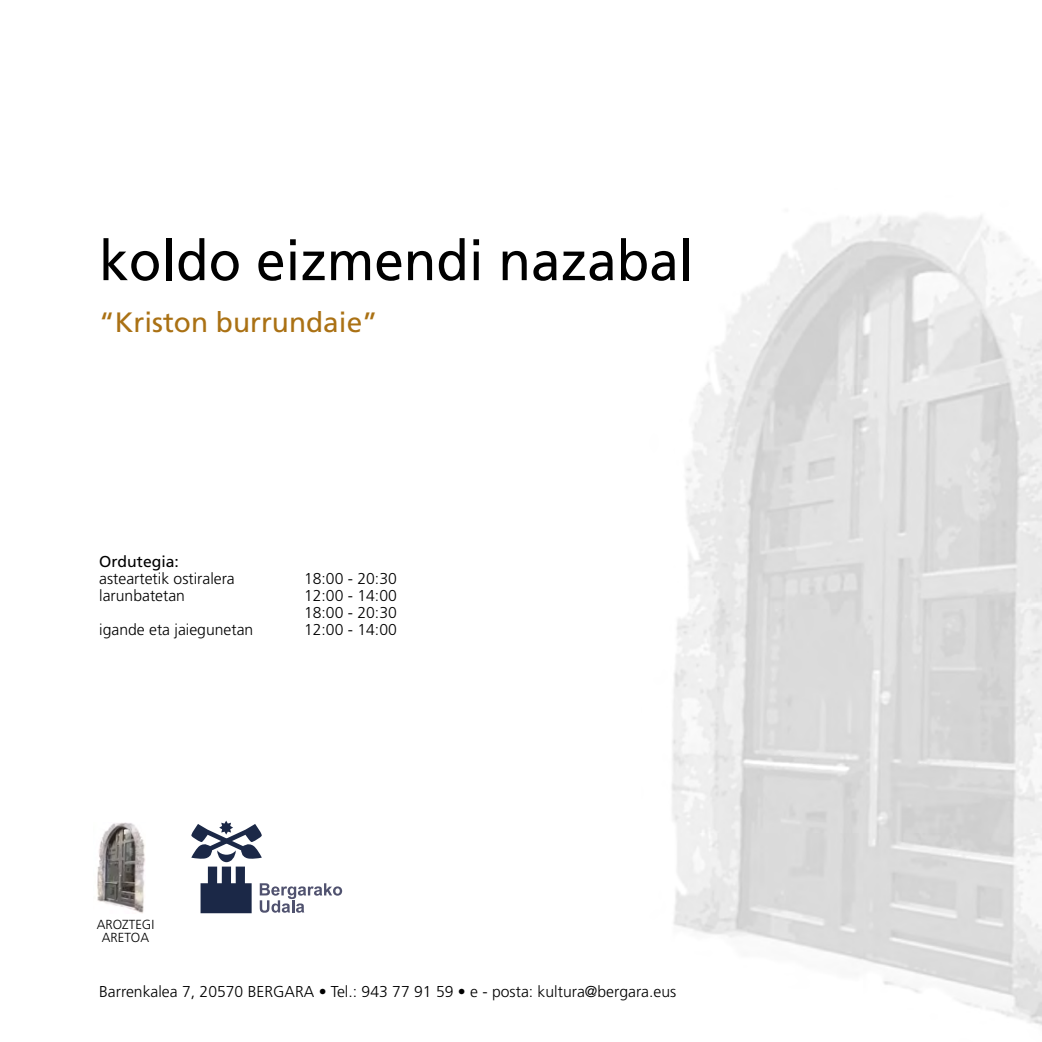
<style>
.page{position:relative;width:1042px;height:1042px;background:#fff}
.page>*{position:absolute;margin:0;border:0;box-sizing:border-box;transform-origin:0 0}
.t1{font:56px "Frutiger";color:#000;scale:.95 1}
.t2{font:28px "Frutiger";color:#aa7114}
.t3{font:300 15.75px/17px "Frutiger";color:#000}
.t4{font:15.75px "Frutiger";color:#000}
.t5{font:300 13.12px/13.1px "Frutiger";color:#000;text-align:center}
</style>
<div class="page">
<img style="left:97px;top:822px;width:48px;height:91px">
<svg style="left:191px;top:820px;width:151px;height:93px"></svg>
<img style="left:671px;top:213px;width:371px;height:813px">
<h1 class="t1" style="left:99px;top:228px;width:627px">koldo eizmendi nazabal</h1>
<h2 class="t2" style="left:99px;top:306px;width:280px">“Kriston burrundaie”</h2>
<p class="t4" style="left:99px;top:552px;width:81px">Ordutegia:</p>
<p class="t3" style="left:99px;top:570px;width:137px">asteartetik ostiralera</p>
<p class="t3" style="left:304px;top:570px;width:94px">18:00 - 20:30</p>
<p class="t3" style="left:99px;top:587px;width:87px">larunbatetan</p>
<p class="t3" style="left:304px;top:587px;width:94px">12:00 - 14:00<br>18:00 - 20:30</p>
<p class="t3" style="left:99px;top:621px;width:156px">igande eta jaiegunetan</p>
<p class="t3" style="left:304px;top:621px;width:94px">12:00 - 14:00</p>
<p class="t5" style="left:97px;top:917px;width:59px">AROZTEGI<br>ARETOA</p>
<p class="t3" style="left:99px;top:982px;width:578px">Barrenkalea 7, 20570 BERGARA • Tel.: 943 77 91 59 • e - posta: kultura@bergara.eus</p>
</div>
